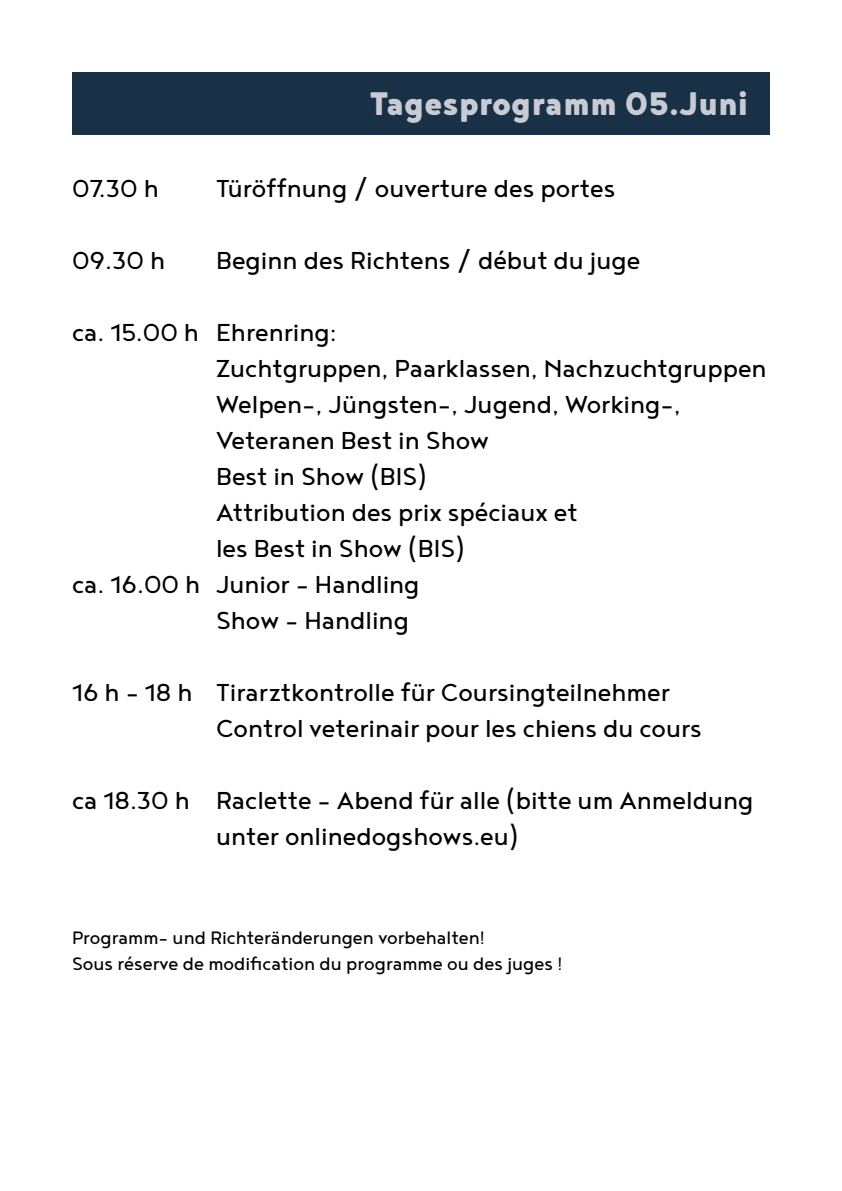
<style>
.page{position:relative;width:842px;height:1191px;background:#fff}
.page>*{position:absolute;margin:0;border:0;box-sizing:border-box;transform-origin:0 0}
.t1{font:900 40px "Noyh";color:#c9cbd4}
.t2{font:30px/36px "Noyh";color:#000}
.t3{font:22px/26.4px "Noyh";color:#000}
</style>
<div class="page">
<div style="left:72px;top:72px;width:698px;height:62px;background:#193147"></div>
<h1 class="t1" style="left:370px;top:79px;width:380px">Tagesprogramm 05.Juni</h1>
<p class="t2" style="left:72px;top:170px;width:88px">07.30 h</p>
<p class="t2" style="left:216px;top:170px;width:401px">Türöffnung / ouverture des portes</p>
<p class="t2" style="left:72px;top:242px;width:95px">09.30 h</p>
<p class="t2" style="left:216px;top:242px;width:426px">Beginn des Richtens / début du juge</p>
<p class="t2" style="left:72px;top:314px;width:266px">ca. 15.00 h Ehrenring:</p>
<p class="t2" style="left:216px;top:350px;width:552px">Zuchtgruppen, Paarklassen, Nachzuchtgruppen</p>
<p class="t2" style="left:216px;top:386px;width:466px">Welpen-, Jüngsten-, Jugend, Working-,</p>
<p class="t2" style="left:216px;top:422px;width:274px">Veteranen Best in Show</p>
<p class="t2" style="left:216px;top:458px;width:213px">Best in Show (BIS)</p>
<p class="t2" style="left:216px;top:494px;width:363px">Attribution des prix spéciaux et</p>
<p class="t2" style="left:216px;top:530px;width:250px">les Best in Show (BIS)</p>
<p class="t2" style="left:72px;top:566px;width:349px">ca. 16.00 h Junior - Handling</p>
<p class="t2" style="left:216px;top:602px;width:194px">Show - Handling</p>
<p class="t2" style="left:216px;top:674px;width:487px;text-indent:-144px">16 h - 18 h Tirarztkontrolle für Coursingteilnehmer<br>Control veterinair pour les chiens du cours</p>
<p class="t2" style="left:216px;top:782px;width:539px;text-indent:-144px">ca 18.30 h Raclette - Abend für alle (bitte um Anmeldung unter onlinedogshows.eu)</p>
<p class="t3" style="left:72px;top:923px;width:492px">Programm- und Richterä nderungen vorbehalten!<br>Sous réserve de modification du programme ou des juges !</p>
</div>
